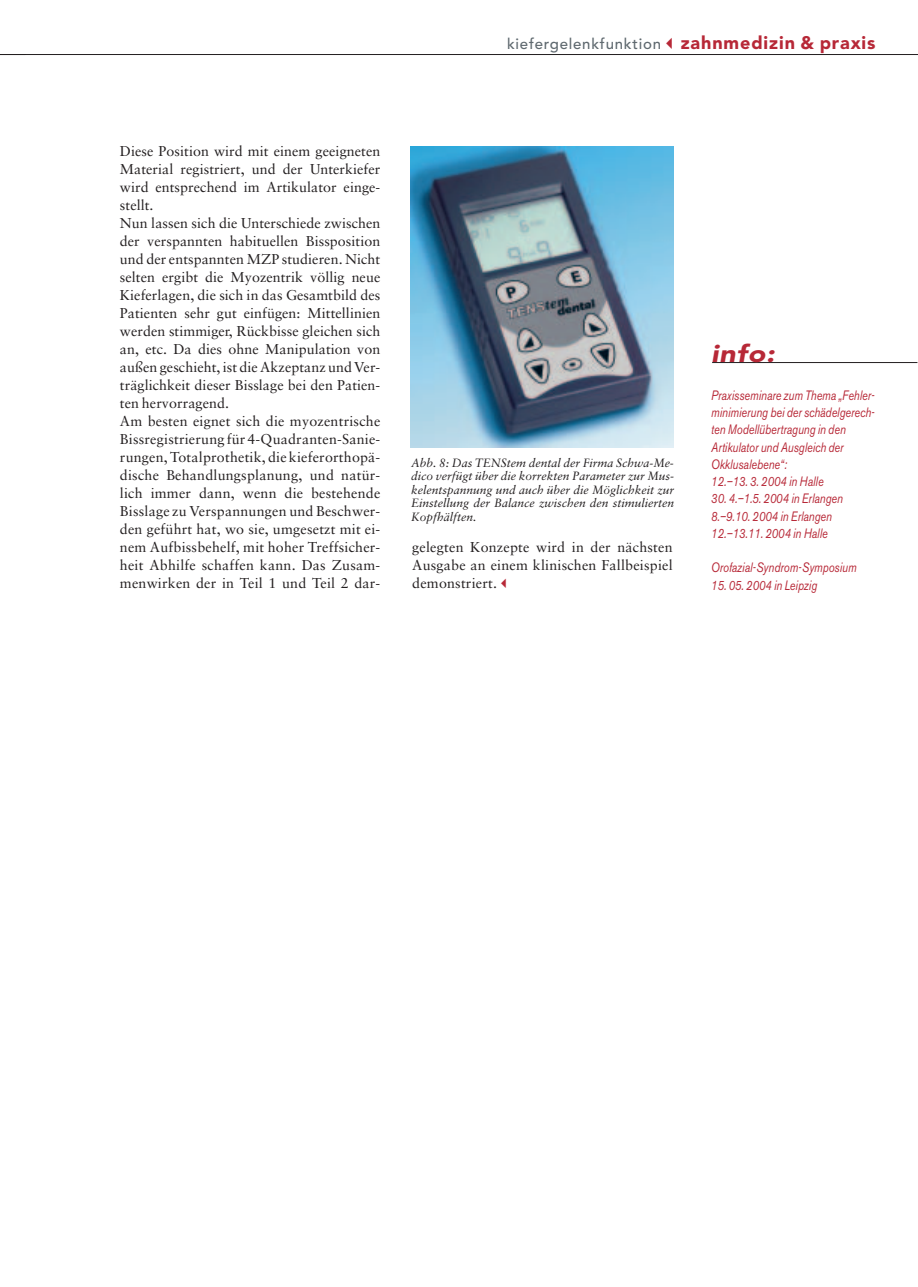
<style>
.page{position:relative;width:918px;height:1287px;background:#fff}
.page>*{position:absolute;margin:0;border:0;box-sizing:border-box;transform-origin:0 0}
.t1{font:italic 900 24px "Avenir";color:#b72837;scale:1.2 1}
.t2{font:500 15px "Avenir";letter-spacing:.05em;color:#5f696f}
.t3{font:14.25px/18px "Sabon";letter-spacing:.005em;color:#231f20}
.t4{font:italic 13.5px/17.2px "Akzidenz Grotesk BE";color:#b72837;scale:.8 1}
.t5{font:italic 12px/13.5px "Sabon";color:#231f20;text-align:justify}
.s1{font-weight:900;font-size:18px;color:#b72837}
</style>
<div class="page">
<hr style="left:0;top:54px;width:918px;height:1px;background:#231f20">
<img style="left:411px;top:146px;width:263px;height:302px">
<hr style="left:712px;top:362px;width:205px;height:1px;background:#231f20">
<p class="t2" style="left:507px;top:38px;width:370px">kiefergelenkfunktion <span class="s1">zahnmedizin &amp; praxis</span></p>
<p class="t3" style="left:120px;top:143px;width:262px">Diese Position wird mit einem geeigneten Material registriert, und der Unterkiefer wird entsprechend im Artikulator einge&shy;stellt.<br>Nun lassen sich die Unterschiede zwischen der verspannten habituellen Bissposition und der entspannten MZP studieren. Nicht selten ergibt die Myozentrik völlig neue Kieferlagen, die sich in das Gesamtbild des Patienten sehr gut einfügen: Mittellinien werden stimmiger, Rückbisse gleichen sich an, etc. Da dies ohne Manipulation von außen geschieht, ist die Akzeptanz und Ver&shy;träglichkeit dieser Bisslage bei den Patien&shy;ten hervorragend.<br>Am besten eignet sich die myozentrische Bissregistrierung für 4-Quadranten-Sanie&shy;rungen, Totalprothetik, die kieferorthopä&shy;dische Behandlungsplanung, und natür&shy;lich immer dann, wenn die bestehende Bisslage zu Verspannungen und Beschwer&shy;den geführt hat, wo sie, umgesetzt mit ei&shy;nem Aufbissbehelf, mit hoher Treffsicher&shy;heit Abhilfe schaffen kann. Das Zusam&shy;menwirken der in Teil 1 und Teil 2 dar-</p>
<p class="t5" style="left:411px;top:457px;width:264px">Abb. 8: Das TENStem dental der Firma Schwa-Me&shy;dico verfügt über die korrekten Parameter zur Mus&shy;kelentspannung und auch über die Möglichkeit zur Einstellung der Balance zwischen den stimulierten Kopfhälften.</p>
<p class="t3" style="left:412px;top:539px;width:262px;text-align:justify">gelegten Konzepte wird in der nächsten Ausgabe an einem klinischen Fallbeispiel demonstriert.</p>
<h1 class="t1" style="left:711px;top:344px;width:55px">info:</h1>
<p class="t4" style="left:711px;top:388px;width:206px">Praxisseminare zum Thema „Fehler&shy;minimierung bei der schädelgerech&shy;ten Modellübertragung in den<br>Artikulator und Ausgleich der<br>Okklusalebene“:<br>12.–13. 3. 2004 in Halle</p>
<p class="t4" style="left:711px;top:492px;width:166px">30. 4.–1.5. 2004 in Erlangen<br>8.–9.10. 2004 in Erlangen<br>12.–13.11. 2004 in Halle</p>
<p class="t4" style="left:711px;top:561px;width:183px">Orofazial-Syndrom-Symposium</p>
<p class="t4" style="left:711px;top:578px;width:134px">15. 05. 2004 in Leipzig</p>
</div>
